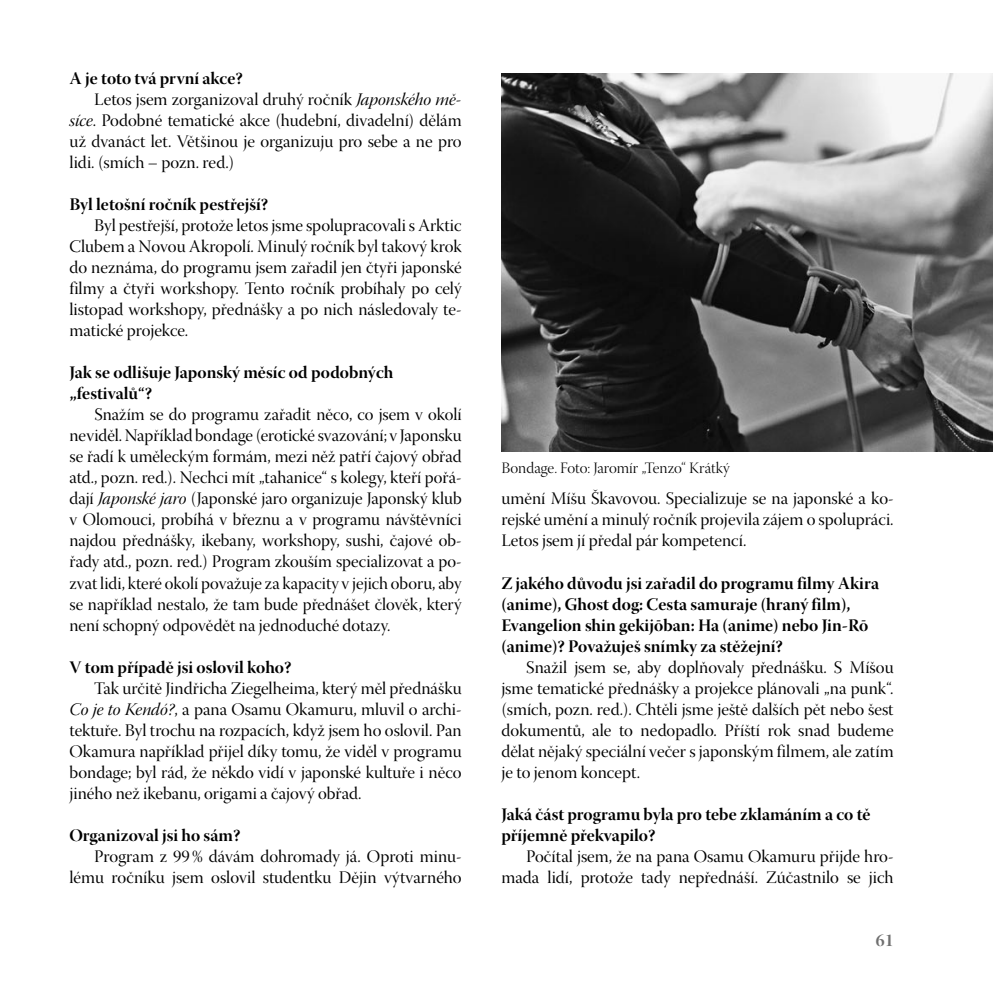
<style>
.page{position:relative;width:993px;height:993px;background:#fff}
.page>*{position:absolute;margin:0;border:0;box-sizing:border-box;transform-origin:0 0}
.t1{font:17.5px/21px "Warnock Pro Disp";color:#000;text-align:justify}
.t2{font:17.5px/21px "Warnock Pro Bold Disp";color:#000}
.t3{font:17.5px "Warnock Pro Bold Disp";color:#6f6f6f}
.t4{font:15.75px "Warnock Pro Light Disp";color:#000}
.s1{font-family:"Warnock Pro It Disp"}
</style>
<div class="page">
<img style="left:501px;top:73px;width:491px;height:378px">
<p class="t2" style="left:69px;top:67px;width:175px">A je toto tvá první akce?</p>
<p class="t1" style="left:69px;top:91px;width:393px;text-indent:25px">Letos jsem zorganizoval druhý ročník <span class="s1">Japonského mě&shy;síce</span>. Podobné tematické akce (hudební, divadelní) dělám už dvanáct let. Většinou je organizuju pro sebe a ne pro lidi. (smích – pozn. red.)</p>
<p class="t2" style="left:69px;top:193px;width:200px">Byl letošní ročník pestřejší?</p>
<p class="t1" style="left:69px;top:217px;width:393px;text-indent:25px">Byl pestřejší, protože letos jsme spolupracovali s Arktic Clubem a Novou Akropolí. Minulý ročník byl takový krok do neznáma, do programu jsem zařadil jen čtyři japonské filmy a čtyři workshopy. Tento ročník probíhaly po celý listopad workshopy, přednášky a po nich následovaly te&shy;matické projekce.</p>
<p class="t2" style="left:69px;top:361px;width:325px">Jak se odlišuje Japonský měsíc od podobných „festivalů“?</p>
<p class="t1" style="left:69px;top:406px;width:393px;text-indent:25px">Snažím se do programu zařadit něco, co jsem v okolí neviděl. Například bondage (erotické svazování; v Japonsku se řadí k uměleckým formám, mezi něž patří čajový obřad atd., pozn. red.). Nechci mít „tahanice“ s kolegy, kteří pořá&shy;dají <span class="s1">Japonské jaro</span> (Japonské jaro organizuje Japonský klub v Olomouci, probíhá v březnu a v programu návštěvníci najdou přednášky, ikebany, workshopy, sushi, čajové ob&shy;řady atd., pozn. red.) Program zkouším specializovat a po&shy;zvat lidi, které okolí považuje za kapacity v jejich oboru, aby se například nestalo, že tam bude přednášet člověk, který není schopný odpovědět na jednoduché dotazy.</p>
<p class="t2" style="left:69px;top:655px;width:223px">V tom případě jsi oslovil koho?</p>
<p class="t1" style="left:69px;top:679px;width:393px;text-indent:25px">Tak určitě Jindřicha Ziegelheima, který měl přednášku <span class="s1">Co je to Kendó?</span>, a pana Osamu Okamuru, mluvil o archi&shy;tektuře. Byl trochu na rozpacích, když jsem ho oslovil. Pan Okamura například přijel díky tomu, že viděl v programu bondage; byl rád, že někdo vidí v japonské kultuře i něco jiného než ikebanu, origami a čajový obřad.</p>
<p class="t2" style="left:69px;top:823px;width:172px">Organizoval jsi ho sám?</p>
<p class="t1" style="left:69px;top:847px;width:393px;text-align:right">Program z 99% dávám dohromady já. Oproti minu&shy;lému ročníku jsem oslovil studentku Dějin výtvarného</p>
<p class="t4" style="left:501px;top:459px;width:230px">Bondage. Foto: Jaromír „Tenzo“ Krátký</p>
<p class="t1" style="left:501px;top:490px;width:393px">umění Míšu Škavovou. Specializuje se na japonské a ko&shy;rejské umění a minulý ročník projevila zájem o spolupráci.<br>Letos jsem jí předal pár kompetencí.</p>
<p class="t2" style="left:501px;top:571px;width:379px">Z jakého důvodu jsi zařadil do programu filmy Akira (anime), Ghost dog: Cesta samuraje (hraný film), Evangelion shin gekijōban: Ha (anime) nebo Jin-Rō (anime)? Považuješ snímky za stěžejní?</p>
<p class="t1" style="left:501px;top:658px;width:393px;text-indent:25px">Snažil jsem se, aby doplňovaly přednášku. S Míšou jsme tematické přednášky a projekce plánovali „na punk“. (smích, pozn. red.). Chtěli jsme ještě dalších pět nebo šest dokumentů, ale to nedopadlo. Příští rok snad budeme dělat nějaký speciální večer s japonským filmem, ale zatím je to jenom koncept.</p>
<p class="t2" style="left:501px;top:802px;width:370px">Jaká část programu byla pro tebe zklamáním a co tě příjemně překvapilo?</p>
<p class="t1" style="left:501px;top:847px;width:393px;text-align:right">Počítal jsem, že na pana Osamu Okamuru přijde hro&shy;mada lidí, protože tady nepřednáší. Zúčastnilo se jich</p>
<p class="t3" style="left:875px;top:929px;width:19px">61</p>
</div>
